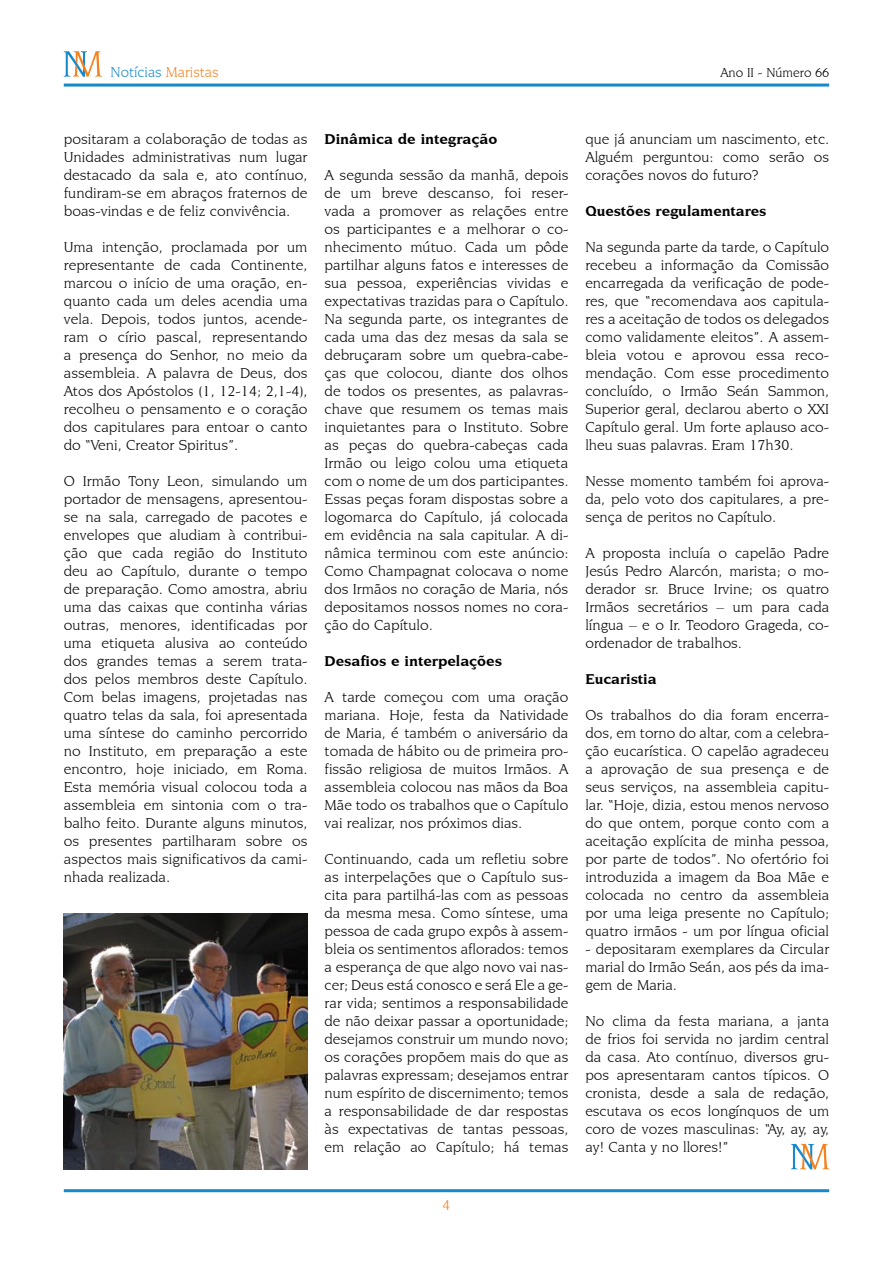
<style>
.page{position:relative;width:893px;height:1263px;background:#fff}
.page>*{position:absolute;margin:0;border:0;box-sizing:border-box;transform-origin:0 0}
.t1{font:15px/18px "Novarese IT Cby BT";color:#000;text-align:justify}
.t2{font:15px/18px "Novarese IT Cby BT";color:#000;text-align:justify;scale:1.04 1}
.t3{font:700 15px "Novarese IT Cby BT";color:#000;scale:1.04 1}
.t4{font:700 15px "Novarese IT Cby BT";color:#000}
.t5{font:15px "Novarese IT Cby BT";color:#1689ca}
.t6{font:13.5px "Novarese IT Cby BT";color:#000}
.s1{color:#f5821f}
</style>
<div class="page">
<hr style="left:64px;top:1189px;width:765px;height:3px;background:#1689ca">
<hr style="left:64px;top:84px;width:765px;height:3px;background:#1689ca">
<svg style="left:64px;top:51px;width:38px;height:26px"></svg>
<svg style="left:791px;top:1144px;width:38px;height:25px"></svg>
<img style="left:64px;top:913px;width:244px;height:256px">
<p class="t5" style="left:111px;top:63px;width:110px">Notícias <span class="s1">Maristas</span></p>
<p class="t6" style="left:720px;top:64px;width:110px">Ano II - Número 66</p>
<p class="t2" style="left:64px;top:130px;width:236px">positaram a colaboração de todas as Unidades administrativas num lugar destacado da sala e, ato contínuo, fundiram-se em abraços fraternos de boas-vindas e de feliz convivência.</p>
<p class="t2" style="left:64px;top:238px;width:236px">Uma intenção, proclamada por um representante de cada Continente, marcou o início de uma oração, en&shy;quanto cada um deles acendia uma vela. Depois, todos juntos, acende&shy;ram o círio pascal, representando a presença do Senhor, no meio da assembleia. A palavra de Deus, dos Atos dos Apóstolos (1, 12-14; 2,1-4), recolheu o pensamento e o coração dos capitulares para entoar o canto do “Veni, Creator Spiritus”.</p>
<p class="t2" style="left:64px;top:472px;width:236px">O Irmão Tony Leon, simulando um portador de mensagens, apresentou&shy;se na sala, carregado de pacotes e envelopes que aludiam à contribui&shy;ção que cada região do Instituto deu ao Capítulo, durante o tempo de preparação. Como amostra, abriu uma das caixas que continha várias outras, menores, identificadas por uma etiqueta alusiva ao conteúdo dos grandes temas a serem trata&shy;dos pelos membros deste Capítulo.<br>Com belas imagens, projetadas nas quatro telas da sala, foi apresentada uma síntese do caminho percorrido no Instituto, em preparação a este encontro, hoje iniciado, em Roma.<br>Esta memória visual colocou toda a assembleia em sintonia com o tra&shy;balho feito. Durante alguns minutos, os presentes partilharam sobre os aspectos mais significativos da cami&shy;nhada realizada.</p>
<p class="t3" style="left:325px;top:130px;width:168px">Dinâmica de integração</p>
<p class="t2" style="left:325px;top:166px;width:236px">A segunda sessão da manhã, depois de um breve descanso, foi reser&shy;vada a promover as relações entre os participantes e a melhorar o co&shy;nhecimento mútuo. Cada um pôde partilhar alguns fatos e interesses de sua pessoa, experiências vividas e expectativas trazidas para o Capítulo.<br>Na segunda parte, os integrantes de cada uma das dez mesas da sala se debruçaram sobre um quebra-cabe&shy;ças que colocou, diante dos olhos de todos os presentes, as palavras&shy;chave que resumem os temas mais inquietantes para o Instituto. Sobre as peças do quebra-cabeças cada Irmão ou leigo colou uma etiqueta com o nome de um dos participantes.<br>Essas peças foram dispostas sobre a logomarca do Capítulo, já colocada em evidência na sala capitular. A di&shy;nâmica terminou com este anúncio:<br>Como Champagnat colocava o nome dos Irmãos no coração de Maria, nós depositamos nossos nomes no cora&shy;ção do Capítulo.</p>
<p class="t3" style="left:325px;top:652px;width:172px">Desafios e interpelações</p>
<p class="t1" style="left:325px;top:688px;width:245px">A tarde começou com uma oração mariana. Hoje, festa da Natividade de Maria, é também o aniversário da tomada de hábito ou de primeira pro&shy;fissão religiosa de muitos Irmãos. A assembleia colocou nas mãos da Boa Mãe todo os trabalhos que o Capítulo vai realizar, nos próximos dias.</p>
<p class="t1" style="left:325px;top:850px;width:245px">Continuando, cada um refletiu sobre as interpelações que o Capítulo sus&shy;cita para partilhá-las com as pessoas da mesma mesa. Como síntese, uma pessoa de cada grupo expôs à assem&shy;bleia os sentimentos aflorados: temos a esperança de que algo novo vai nas&shy;cer; Deus está conosco e será Ele a ge&shy;rar vida; sentimos a responsabilidade de não deixar passar a oportunidade; desejamos construir um mundo novo; os corações propõem mais do que as palavras expressam; desejamos entrar num espírito de discernimento; temos a responsabilidade de dar respostas às expectativas de tantas pessoas, em relação ao Capítulo; há temas</p>
<p class="t1" style="left:585px;top:130px;width:245px">que já anunciam um nascimento, etc.<br>Alguém perguntou: como serão os corações novos do futuro?</p>
<p class="t4" style="left:585px;top:202px;width:183px">Questões regulamentares</p>
<p class="t1" style="left:585px;top:238px;width:245px">Na segunda parte da tarde, o Capítulo recebeu a informação da Comissão encarregada da verificação de pode&shy;res, que “recomendava aos capitula&shy;res a aceitação de todos os delegados como validamente eleitos”. A assem&shy;bleia votou e aprovou essa reco&shy;mendação. Com esse procedimento concluído, o Irmão Seán Sammon, Superior geral, declarou aberto o XXI Capítulo geral. Um forte aplauso aco&shy;lheu suas palavras. Eram 17h30.</p>
<p class="t1" style="left:585px;top:472px;width:245px">Nesse momento também foi aprova&shy;da, pelo voto dos capitulares, a pre&shy;sença de peritos no Capítulo.</p>
<p class="t1" style="left:585px;top:544px;width:245px">A proposta incluía o capelão Padre Jesús Pedro Alarcón, marista; o mo&shy;derador sr. Bruce Irvine; os quatro Irmãos secretários – um para cada língua – e o Ir. Teodoro Grageda, co&shy;ordenador de trabalhos.</p>
<p class="t4" style="left:585px;top:670px;width:73px">Eucaristia</p>
<p class="t1" style="left:585px;top:706px;width:245px">Os trabalhos do dia foram encerra&shy;dos, em torno do altar, com a celebra&shy;ção eucarística. O capelão agradeceu a aprovação de sua presença e de seus serviços, na assembleia capitu&shy;lar. “Hoje, dizia, estou menos nervoso do que ontem, porque conto com a aceitação explícita de minha pessoa, por parte de todos”. No ofertório foi introduzida a imagem da Boa Mãe e colocada no centro da assembleia por uma leiga presente no Capítulo; quatro irmãos - um por língua oficial</p>
<p class="t1" style="left:585px;top:940px;width:245px">- depositaram exemplares da Circular marial do Irmão Seán, aos pés da ima&shy;gem de Maria.</p>
<p class="t1" style="left:585px;top:1012px;width:245px">No clima da festa mariana, a janta de frios foi servida no jardim central da casa. Ato contínuo, diversos gru&shy;pos apresentaram cantos típicos. O cronista, desde a sala de redação, escutava os ecos longínquos de um coro de vozes masculinas: “Ay, ay, ay, ay! Canta y no llores!”</p>
</div>
